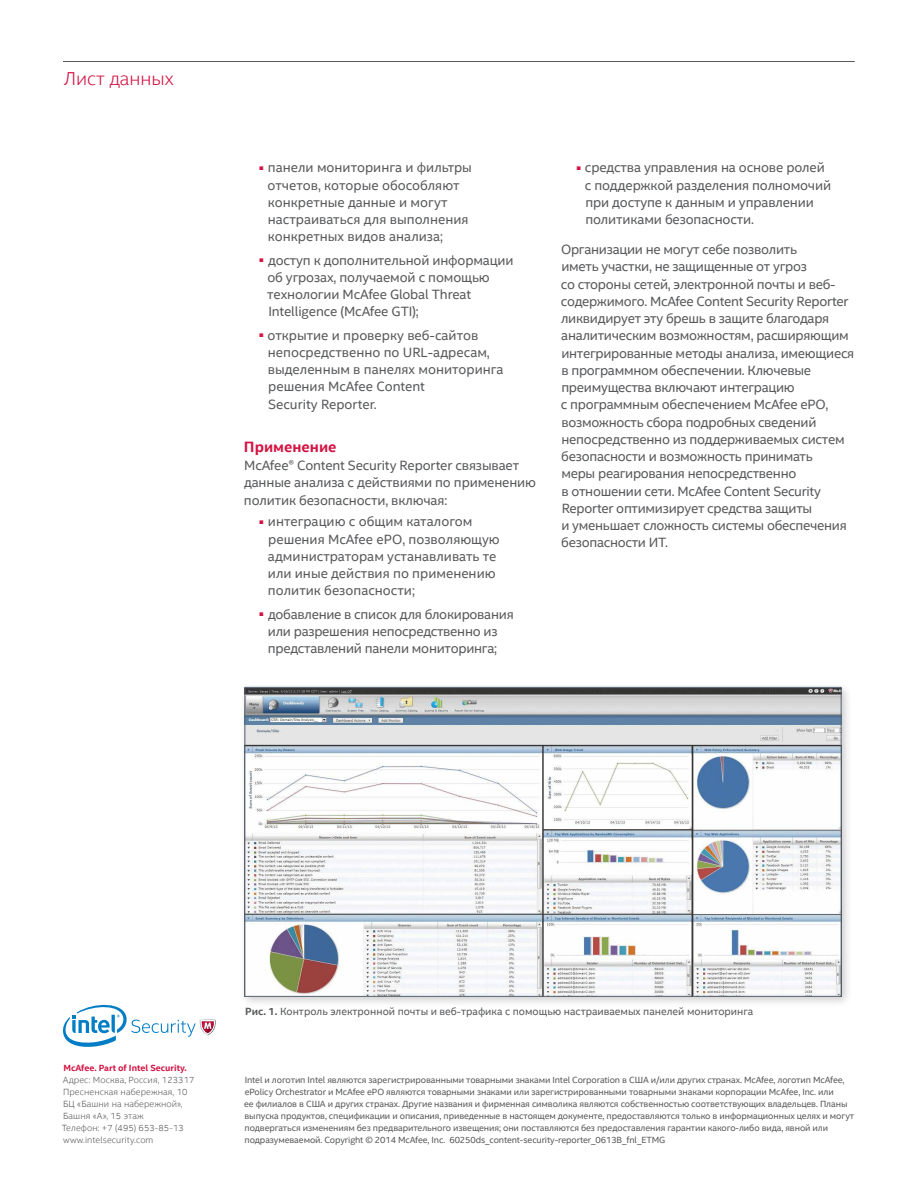
<style>
.page{position:relative;width:918px;height:1188px;background:#fff}
.page>*{position:absolute;margin:0;border:0;box-sizing:border-box;transform-origin:0 0}
.t1{font:300 18.75px "Intel Clear";color:#d31242}
.t2{font:700 15px "Intel Clear";color:#d31242}
.t3{font:13.5px/17.2px "Intel Clear";letter-spacing:-.02em;color:#58595b}
.t4{font:13.5px/17.2px "Intel Clear";color:#58595b}
.t5{font:10.5px "Intel Clear";color:#58595b}
.t6{font:9px/12px "Intel Clear";letter-spacing:-.01em;color:#58595b}
.t7{font:300 9px/12px "Intel Clear";letter-spacing:.01em;color:#58595b}
.t8{font:700 9px "Intel Clear";color:#d31242}
.s1{font-weight:700}
</style>
<div class="page">
<hr style="left:63px;top:61px;width:792px;height:1px;background:#58595b">
<svg style="left:63px;top:1005px;width:153px;height:42px"></svg>
<div style="left:239px;top:682px;width:614px;height:326px;background:#000;opacity:.2"></div>
<img style="left:246px;top:689px;width:594px;height:306px">
<h1 class="t1" style="left:64px;top:66px;width:112px">Лист данных</h1>
<p class="t4" style="left:267px;top:159px;width:206px;text-indent:-8px"><sup>■</sup> панели мониторинга и фильтры отчетов, которые обособляют конкретные данные и могут настраиваться для выполнения конкретных видов анализа;</p>
<p class="t3" style="left:267px;top:251px;width:248px;text-indent:-8px"><sup>■</sup> доступ к дополнительной информации об угрозах, получаемой с помощью технологии McAfee Global Threat Intelligence (McAfee GTI);</p>
<p class="t4" style="left:268px;top:326px;width:237px;text-indent:-8px"><sup>■</sup> открытие и проверку веб-сайтов непосредственно по URL‑адресам, выделенным в панелях мониторинга решения McAfee Content<br>Security Reporter.</p>
<p class="t2" style="left:244px;top:437px;width:94px">Применение</p>
<p class="t3" style="left:244px;top:456px;width:294px">McAfee® Content Security Reporter связывает данные анализа с действиями по применению политик безопасности, включая:</p>
<p class="t4" style="left:268px;top:513px;width:234px;text-indent:-8px"><sup>■</sup> интеграцию с общим каталогом решения McAfee ePO, позволяющую администраторам устанавливать те или иные действия по применению политик безопасности;</p>
<p class="t3" style="left:268px;top:605px;width:247px;text-indent:-8px"><sup>■</sup> добавление в список для блокирования или разрешения непосредственно из представлений панели мониторинга;</p>
<p class="t3" style="left:585px;top:159px;width:248px;text-indent:-8px"><sup>■</sup> средства управления на основе ролей с поддержкой разделения полномочий при доступе к данным и управлении политиками безопасности.</p>
<p class="t3" style="left:561px;top:240px;width:295px">Организации не могут себе позволить<br>иметь участки, не защищенные от угроз<br>со стороны сетей, электронной почты и веб&shy;содержимого. McAfee Content Security Reporter ликвидирует эту брешь в защите благодаря аналитическим возможностям, расширяющим интегрированные методы анализа, имеющиеся в программном обеспечении. Ключевые преимущества включают интеграцию<br>с программным обеспечением McAfee ePO, возможность сбора подробных сведений непосредственно из поддерживаемых систем безопасности и возможность принимать<br>меры реагирования непосредственно<br>в отношении сети. McAfee Content Security Reporter оптимизирует средства защиты<br>и уменьшает сложность системы обеспечения безопасности ИТ.</p>
<p class="t5" style="left:245px;top:1004px;width:510px"><span class="s1">Рис. 1.</span> Контроль электронной почты и веб-трафика с помощью настраиваемых панелей мониторинга</p>
<p class="t8" style="left:63px;top:1062px;width:125px">McAfee. Part of Intel Security.</p>
<p class="t7" style="left:62px;top:1074px;width:134px">Адрес: Москва, Россия, 123317<br>Пресненская набережная, 10<br>БЦ «Башни на набережной»,<br>Башня «А», 15 этаж<br>Телефон: +7 (495) 653-85-13 www.intelsecurity.com</p>
<p class="t6" style="left:244px;top:1074px;width:612px">Intel и логотип Intel являются зарегистрированными товарными знаками Intel Corporation в США и/или других странах. McAfee, логотип McAfee, ePolicy Orchestrator и McAfee ePO являются товарными знаками или зарегистрированными товарными знаками корпорации McAfee, Inc. или<br>ее филиалов в США и других странах. Другие названия и фирменная символика являются собственностью соответствующих владельцев. Планы выпуска продуктов, спецификации и описания, приведенные в настоящем документе, предоставляются только в информационных целях и могут подвергаться изменениям без предварительного извещения; они поставляются без предоставления гарантии какого-либо вида, явной или подразумеваемой. Copyright © 2014 McAfee, Inc. 60250ds_content-security-reporter_0613B_fnl_ETMG</p>
</div>
